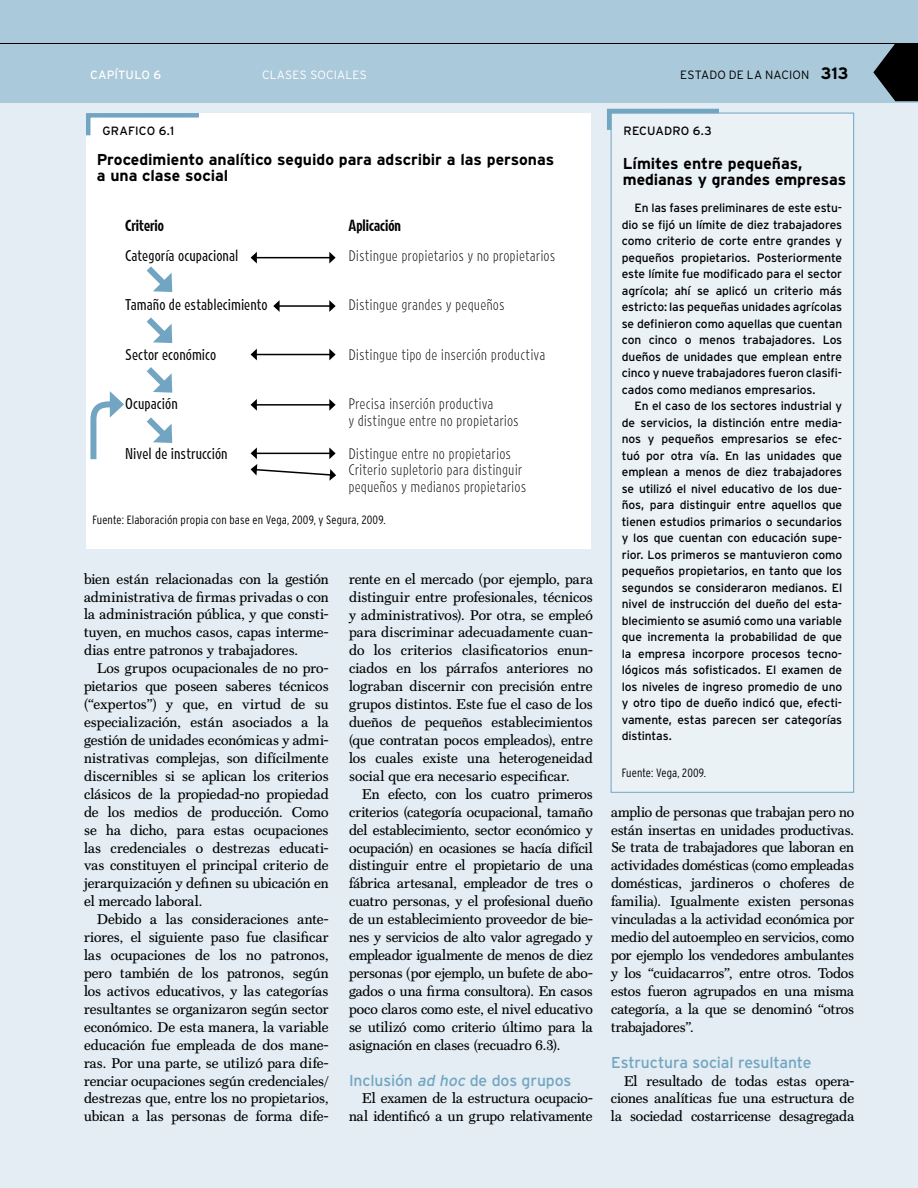
<style>
.page{position:relative;width:918px;height:1188px;background:#e3edf3}
.page>*{position:absolute;margin:0;border:0;box-sizing:border-box;transform-origin:0 0}
.t1{font:700 15.75px/16.5px "Interstate";letter-spacing:-.005em;color:#000}
.t2{font:15.75px "Interstate";letter-spacing:-.01em;color:#72a5c1}
.t3{font:14.25px/18px "Scotch Text";color:#000;text-align:justify}
.t4{font:14.25px/16.5px "Retina A01";letter-spacing:.005em;color:#000}
.t5{font:14.25px "Retina A05";letter-spacing:.005em;color:#000}
.t6{font:14.25px "Retina A10";letter-spacing:.005em;color:#000}
.t7{font:12px/16.5px "Interstate";letter-spacing:-.01em;color:#000;text-align:justify}
.t8{font:300 condensed 12px "Interstate";letter-spacing:.01em;color:#000}
.t9{font:12px "Interstate";letter-spacing:.01em;color:#000}
.t10{font:300 12px "Interstate";letter-spacing:.015em;color:#000}
.t11{font:300 12px "Interstate";letter-spacing:.01em;color:#fff}
.t12{font:12px "Interstate";letter-spacing:.01em;color:#fff}
.s1{font-weight:700;font-size:16.5px}
.s2{font-style:italic}
</style>
<div class="page">
<div style="left:0;top:0;width:918px;height:102px;background:#aac9da"></div>
<hr style="left:0;top:43px;width:918px;height:1px;background:#000">
<svg style="left:873px;top:44px;width:45px;height:57px"></svg>
<div style="left:86px;top:113px;width:505px;height:436px;background:#fff"></div>
<svg style="left:86px;top:113px;width:113px;height:23px"></svg>
<hr style="left:256px;top:257px;width:74px;height:1px;background:#000">
<svg style="left:251px;top:252px;width:6px;height:12px"></svg>
<svg style="left:329px;top:252px;width:7px;height:12px"></svg>
<hr style="left:256px;top:354px;width:74px;height:1px;background:#000">
<svg style="left:251px;top:349px;width:6px;height:11px"></svg>
<svg style="left:329px;top:349px;width:7px;height:11px"></svg>
<hr style="left:256px;top:404px;width:74px;height:2px;background:#000">
<svg style="left:251px;top:399px;width:6px;height:12px"></svg>
<svg style="left:329px;top:399px;width:7px;height:12px"></svg>
<svg style="left:251px;top:447px;width:85px;height:34px"></svg>
<hr style="left:279px;top:305px;width:51px;height:2px;background:#000">
<svg style="left:273px;top:300px;width:7px;height:12px"></svg>
<svg style="left:329px;top:300px;width:7px;height:12px"></svg>
<svg style="left:146px;top:266px;width:27px;height:26px"></svg>
<svg style="left:146px;top:317px;width:27px;height:26px"></svg>
<svg style="left:146px;top:367px;width:27px;height:26px"></svg>
<svg style="left:146px;top:417px;width:27px;height:26px"></svg>
<svg style="left:90px;top:391px;width:34px;height:69px"></svg>
<div style="left:611px;top:113px;width:243px;height:680px;background:#eaf2f6;border:1px solid #72a5c1"></div>
<svg style="left:607px;top:108px;width:117px;height:26px"></svg>
<p class="t12" style="left:90px;top:68px;width:73px">CAPÍTULO 6</p>
<p class="t11" style="left:262px;top:68px;width:106px">CLASES SOCIALES</p>
<p class="t10" style="left:680px;top:68px;width:170px">ESTADO DE LA NACION <span class="s1">313</span></p>
<p class="t9" style="left:103px;top:125px;width:73px">GRAFICO 6.1</p>
<p class="t1" style="left:97px;top:151px;width:459px">Procedimiento analítico seguido para adscribir a las personas a una clase social</p>
<p class="t6" style="left:125px;top:217px;width:40px">Criterio</p>
<p class="t6" style="left:348px;top:217px;width:54px">Aplicación</p>
<p class="t5" style="left:125px;top:247px;width:115px">Categoría ocupacional</p>
<p class="t5" style="left:125px;top:296px;width:144px">Tamaño de establecimiento</p>
<p class="t5" style="left:125px;top:346px;width:93px">Sector económico</p>
<p class="t5" style="left:125px;top:395px;width:54px">Ocupación</p>
<p class="t5" style="left:125px;top:445px;width:104px">Nivel de instrucción</p>
<p class="t4" style="left:348px;top:247px;width:208px">Distingue propietarios y no propietarios</p>
<p class="t4" style="left:348px;top:297px;width:158px">Distingue grandes y pequeños</p>
<p class="t4" style="left:348px;top:346px;width:199px">Distingue tipo de inserción productiva</p>
<p class="t4" style="left:348px;top:396px;width:172px">Precisa inserción productiva<br>y distingue entre no propietarios</p>
<p class="t4" style="left:348px;top:445px;width:179px">Distingue entre no propietarios<br>Criterio supletorio para distinguir pequeños y medianos propietarios</p>
<p class="t8" style="left:92px;top:513px;width:295px">Fuente: Elaboración propia con base en Vega, 2009, y Segura, 2009.</p>
<p class="t3" style="left:84px;top:570px;width:246px">bien están relacionadas con la gestión administrativa de firmas privadas o con la administración pública, y que consti&shy;tuyen, en muchos casos, capas interme&shy;dias entre patronos y trabajadores.</p>
<p class="t3" style="left:84px;top:659px;width:246px;text-indent:13px">Los grupos ocupacionales de no pro&shy;pietarios que poseen saberes técnicos (“expertos”) y que, en virtud de su especialización, están asociados a la gestión de unidades económicas y admi&shy;nistrativas complejas, son difícilmente discernibles si se aplican los criterios clásicos de la propiedad-no propiedad de los medios de producción. Como se ha dicho, para estas ocupaciones las credenciales o destrezas educati&shy;vas constituyen el principal criterio de jerarquización y definen su ubicación en el mercado laboral.</p>
<p class="t3" style="left:84px;top:910px;width:246px;text-indent:13px">Debido a las consideraciones ante&shy;riores, el siguiente paso fue clasificar las ocupaciones de los no patronos, pero también de los patronos, según los activos educativos, y las categorías resultantes se organizaron según sector económico. De esta manera, la variable educación fue empleada de dos mane&shy;ras. Por una parte, se utilizó para dife&shy;renciar ocupaciones según credenciales/ destrezas que, entre los no propietarios, ubican a las personas de forma dife-</p>
<p class="t3" style="left:349px;top:570px;width:245px">rente en el mercado (por ejemplo, para distinguir entre profesionales, técnicos y administrativos). Por otra, se empleó para discriminar adecuadamente cuan&shy;do los criterios clasificatorios enun&shy;ciados en los párrafos anteriores no lograban discernir con precisión entre grupos distintos. Este fue el caso de los dueños de pequeños establecimientos (que contratan pocos empleados), entre los cuales existe una heterogeneidad social que era necesario especificar.</p>
<p class="t3" style="left:349px;top:785px;width:245px;text-indent:13px">En efecto, con los cuatro primeros criterios (categoría ocupacional, tamaño del establecimiento, sector económico y ocupación) en ocasiones se hacía difícil distinguir entre el propietario de una fábrica artesanal, empleador de tres o cuatro personas, y el profesional dueño de un establecimiento proveedor de bie&shy;nes y servicios de alto valor agregado y empleador igualmente de menos de diez personas (por ejemplo, un bufete de abo&shy;gados o una firma consultora). En casos poco claros como este, el nivel educativo se utilizó como criterio último para la asignación en clases (recuadro 6.3).</p>
<p class="t2" style="left:349px;top:1071px;width:224px">Inclusión <span class="s2">ad hoc</span> de dos grupos</p>
<p class="t3" style="left:349px;top:1090px;width:245px;text-align:right">El examen de la estructura ocupacio&shy;nal identificó a un grupo relativamente</p>
<p class="t9" style="left:624px;top:125px;width:90px">RECUADRO 6.3</p>
<p class="t1" style="left:623px;top:155px;width:225px">Límites entre pequeñas, medianas y grandes empresas</p>
<p class="t7" style="left:622px;top:200px;width:222px;text-indent:13px">En las fases preliminares de este estu&shy;dio se fijó un límite de diez trabajadores como criterio de corte entre grandes y pequeños propietarios. Posteriormente este límite fue modificado para el sector agrícola; ahí se aplicó un criterio más estricto: las pequeñas unidades agrícolas se definieron como aquellas que cuentan con cinco o menos trabajadores. Los dueños de unidades que emplean entre cinco y nueve trabajadores fueron clasifi&shy;cados como medianos empresarios.</p>
<p class="t7" style="left:622px;top:398px;width:222px;text-indent:13px">En el caso de los sectores industrial y de servicios, la distinción entre media&shy;nos y pequeños empresarios se efec&shy;tuó por otra vía. En las unidades que emplean a menos de diez trabajadores se utilizó el nivel educativo de los due&shy;ños, para distinguir entre aquellos que tienen estudios primarios o secundarios y los que cuentan con educación supe&shy;rior. Los primeros se mantuvieron como pequeños propietarios, en tanto que los segundos se consideraron medianos. El nivel de instrucción del dueño del esta&shy;blecimiento se asumió como una variable que incrementa la probabilidad de que la empresa incorpore procesos tecno&shy;lógicos más sofisticados. El examen de los niveles de ingreso promedio de uno y otro tipo de dueño indicó que, efecti&shy;vamente, estas parecen ser categorías distintas.</p>
<p class="t8" style="left:622px;top:766px;width:86px">Fuente: Vega, 2009.</p>
<p class="t3" style="left:611px;top:803px;width:245px">amplio de personas que trabajan pero no están insertas en unidades productivas.<br>Se trata de trabajadores que laboran en actividades domésticas (como empleadas domésticas, jardineros o choferes de familia). Igualmente existen personas vinculadas a la actividad económica por medio del autoempleo en servicios, como por ejemplo los vendedores ambulantes y los “cuidacarros”, entre otros. Todos estos fueron agrupados en una misma categoría, a la que se denominó “otros trabajadores”.</p>
<p class="t2" style="left:611px;top:1053px;width:202px">Estructura social resultante</p>
<p class="t3" style="left:611px;top:1072px;width:245px;text-indent:13px">El resultado de todas estas opera&shy;ciones analíticas fue una estructura de la sociedad costarricense desagregada</p>
</div>
